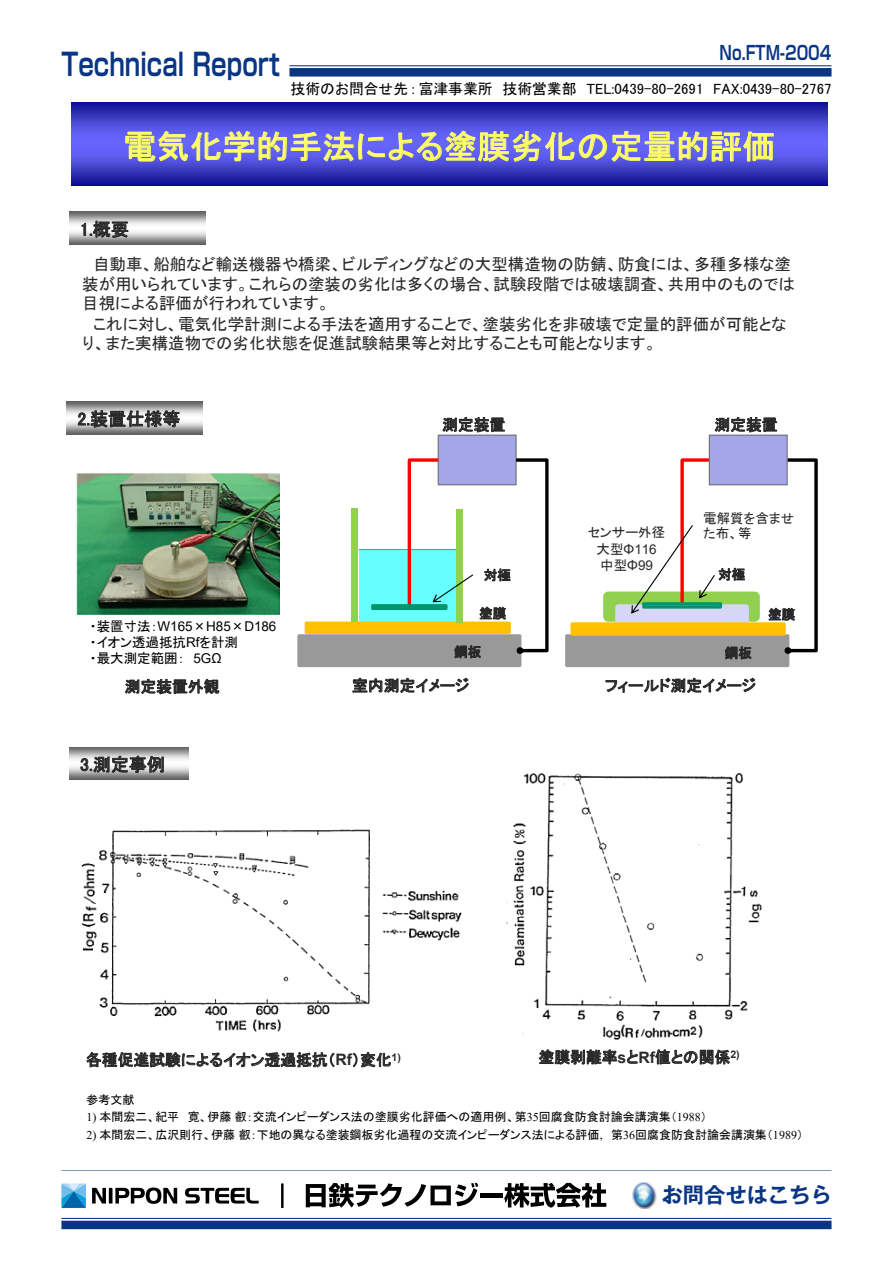
<style>
.page{position:relative;width:893px;height:1263px;background:#fff}
.page>*{position:absolute;margin:0;border:0;box-sizing:border-box;transform-origin:0 0}
.t1{font:33px "MS P Gothic";letter-spacing:.005em;color:#ffff65}
.t2{font:700 30.9px "Shin Go Upr De";color:#093585;scale:.8 1}
.t3{font:700 21.3px "Gothic MB101 Upr De";color:#093585}
.t4{font:700 19.2px "Shin Go Upr De";color:#093585;scale:.8 1}
.t5{font:18px "MS P Gothic";letter-spacing:.005em;color:#292929}
.t6{font:16.5px/19.4px "MS P Gothic";color:#292929}
.t7{font:15.75px "MS P Gothic";letter-spacing:.005em;color:#292929}
.t8{font:14.85px "MS P Gothic";color:#000}
.t9{font:13.5px/15.6px "MS P Gothic";color:#292929}
.t10{font:13.5px "Arial";letter-spacing:-.005em;color:#000}
.t11{font:13.5px "MS P Gothic";color:#000}
.t12{font:13.5px/16.2px "Arial";letter-spacing:-.005em;color:#292929}
.t13{font:12px "MS P Gothic";color:#000}
.t14{font:700 10.5px "Arial";color:#292929}
.s1{font-family:"MS P Gothic"}
.s2{font-family:"Arial"}
.s3{font-family:"Arial";font-weight:700}
.s4{font-family:"Times New Roman"}
</style>
<div class="page">
<div style="left:61px;top:1221px;width:770px;height:8px;background:#093585"></div>
<div style="left:289px;top:68px;width:542px;height:9px;background:#093585"></div>
<hr style="left:61px;top:1218px;width:770px;height:1px;background:#093585">
<hr style="left:61px;top:1169px;width:770px;height:1px;background:#093585">
<hr style="left:289px;top:65px;width:542px;height:1px;background:#093585">
<img style="left:632px;top:1182px;width:24px;height:26px">
<svg style="left:61px;top:1183px;width:25px;height:25px"></svg>
<svg style="left:92px;top:1187px;width:85px;height:17px"></svg>
<svg style="left:185px;top:1188px;width:74px;height:15px"></svg>
<svg style="left:306px;top:1183px;width:172px;height:24px"></svg>
<hr style="left:480px;top:1193px;width:23px;height:4px;background:#000">
<svg style="left:504px;top:1183px;width:102px;height:25px"></svg>
<hr style="left:281px;top:1183px;width:3px;height:25px;background:#000">
<div style="left:567px;top:636px;width:221px;height:30px;background:#999"></div>
<div style="left:565px;top:634px;width:224px;height:33px;border:3px solid #999"></div>
<img style="left:71px;top:102px;width:756px;height:83px">
<img style="left:69px;top:212px;width:136px;height:32px">
<img style="left:67px;top:401px;width:135px;height:33px">
<img style="left:69px;top:747px;width:119px;height:33px">
<div style="left:603px;top:591px;width:157px;height:31px;background:#92d050;border-radius:5px"></div>
<div style="left:615px;top:604px;width:134px;height:20px;background:#d6d6f5;border-radius:3px"></div>
<div style="left:572px;top:624px;width:212px;height:10px;background:#ffc000"></div>
<div style="left:571px;top:622px;width:215px;height:14px;border:3px solid #ffc000"></div>
<svg style="left:785px;top:458px;width:33px;height:196px"></svg>
<div style="left:642px;top:602px;width:80px;height:7px;border:3px solid #00956f"></div>
<div style="left:692px;top:504px;width:116px;height:43px;background:#fff"></div>
<div style="left:359px;top:549px;width:99px;height:74px;background:#6ff"></div>
<hr style="left:359px;top:549px;width:98px;height:1px;background:#00cc98">
<div style="left:306px;top:623px;width:203px;height:9px;background:#ffc000"></div>
<div style="left:305px;top:621px;width:206px;height:13px;border:3px solid #ffc000"></div>
<div style="left:299px;top:636px;width:221px;height:30px;background:#999"></div>
<div style="left:297px;top:634px;width:224px;height:33px;border:3px solid #999"></div>
<div style="left:438px;top:435px;width:78px;height:50px;background:#a5a5e9"></div>
<div style="left:438px;top:435px;width:79px;height:50px;border:1px solid #717171"></div>
<svg style="left:516px;top:458px;width:33px;height:196px"></svg>
<div style="left:371px;top:604px;width:77px;height:6px;border:3px solid #00956f"></div>
<div style="left:352px;top:509px;width:6px;height:113px;background:#92d050"></div>
<div style="left:457px;top:510px;width:6px;height:113px;background:#92d050"></div>
<div style="left:709px;top:435px;width:78px;height:50px;background:#a5a5e9"></div>
<div style="left:709px;top:435px;width:79px;height:50px;border:1px solid #717171"></div>
<img style="left:77px;top:473px;width:203px;height:141px">
<svg style="left:631px;top:457px;width:84px;height:157px"></svg>
<svg style="left:406px;top:457px;width:67px;height:152px"></svg>
<img style="left:81px;top:829px;width:381px;height:203px">
<img style="left:507px;top:772px;width:255px;height:268px">
<p class="t4" style="left:720px;top:37px;width:141px">No.FTM-2004</p>
<h2 class="t2" style="left:61px;top:39px;width:274px">Technical Report</h2>
<p class="t8" style="left:291px;top:81px;width:542px">技術のお問合せ先 : 富津事業所　技術営業部　TEL:0439-80-2691　FAX:0439-80-2767</p>
<h1 class="t1" style="left:123px;top:130px;width:654px">電気化学的手法による塗膜劣化の定量的評価</h1>
<p class="t5" style="left:80px;top:220px;width:50px">1.概要</p>
<p class="t6" style="left:82px;top:255px;width:714px;text-indent:11px">自動車、船舶など輸送機器や橋梁、ビルディングなどの大型構造物の防錆、防食には、多種多様な塗装が用いられています。これらの塗装の劣化は多くの場合、試験段階では破壊調査、共用中のものでは目視による評価が行われています。</p>
<p class="t6" style="left:82px;top:314px;width:705px;text-indent:11px">これに対し、電気化学計測による手法を適用することで、塗装劣化を非破壊で定量的評価が可能となり、また実構造物での劣化状態を促進試験結果等と対比することも可能となります。</p>
<p class="t5" style="left:77px;top:410px;width:104px">2.装置仕様等</p>
<p class="t10" style="left:90px;top:617px;width:188px"><span class="s1">・装置寸法</span> W<span class="s1">：</span> 165<span class="s1">×</span>H85<span class="s1">×</span>D186</p>
<p class="t11" style="left:90px;top:635px;width:150px">・イオン透過抵抗<span class="s2">Rf</span>を計測</p>
<p class="t10" style="left:193px;top:649px;width:30px">5GΩ</p>
<p class="t11" style="left:90px;top:651px;width:96px">・最大測定範囲：</p>
<p class="t7" style="left:125px;top:678px;width:96px">測定装置外観</p>
<p class="t5" style="left:80px;top:755px;width:87px">3.測定事例</p>
<p class="t7" style="left:442px;top:417px;width:65px">測定装置</p>
<p class="t9" style="left:484px;top:567px;width:29px">対極</p>
<p class="t9" style="left:479px;top:605px;width:29px">塗膜</p>
<p class="t9" style="left:454px;top:644px;width:29px">鋼板</p>
<p class="t7" style="left:352px;top:678px;width:119px">室内測定イメージ</p>
<p class="t9" style="left:588px;top:525px;width:79px">センサー外径</p>
<p class="t12" style="left:596px;top:541px;width:62px"><span class="s1">大型</span>Φ116<span class="s1">中型</span>Φ99</p>
<p class="t7" style="left:714px;top:417px;width:65px">測定装置</p>
<p class="t9" style="left:703px;top:510px;width:93px">電解質を含ませた布、等</p>
<p class="t9" style="left:718px;top:566px;width:29px">対極</p>
<p class="t9" style="left:768px;top:606px;width:29px">塗膜</p>
<p class="t9" style="left:725px;top:645px;width:29px">鋼板</p>
<p class="t7" style="left:605px;top:678px;width:152px">フィールド測定イメージ</p>
<p class="t7" style="left:86px;top:1052px;width:307px">各種促進試験によるイオン透過抵抗（<span class="s3">Rf</span>）変化</p>
<p class="t14" style="left:392px;top:1049px;width:11px">(1</p>
<p class="t13" style="left:87px;top:1094px;width:49px">参考文献</p>
<p class="t7" style="left:538px;top:1049px;width:193px">塗膜剥離率<span class="s3">s</span>と<span class="s3">Rf</span>値との関係</p>
<p class="t14" style="left:730px;top:1047px;width:11px">(2</p>
<p class="t13" style="left:87px;top:1111px;width:94px"><span class="s4">)1</span> 本間宏二、紀平</p>
<p class="t13" style="left:188px;top:1111px;width:521px">寛、伊藤叡：交流インピーダンス法の塗膜劣化評価への適用例、第<span class="s4">35</span>回腐食防食討論会講演集)<span class="s4">1988</span>(</p>
<p class="t13" style="left:87px;top:1128px;width:518px"><span class="s4">2)</span> 本間宏二、広沢則行、伊藤叡：下地の異なる塗装鋼板劣化過程の交流インピーダンス法による評価<span class="s4">,</span></p>
<p class="t13" style="left:611px;top:1128px;width:193px">第<span class="s4">36</span>回腐食防食討論会講演集)<span class="s4">1989</span>(</p>
<p class="t3" style="left:662px;top:1177px;width:172px">お問合せはこちら</p>
</div>
